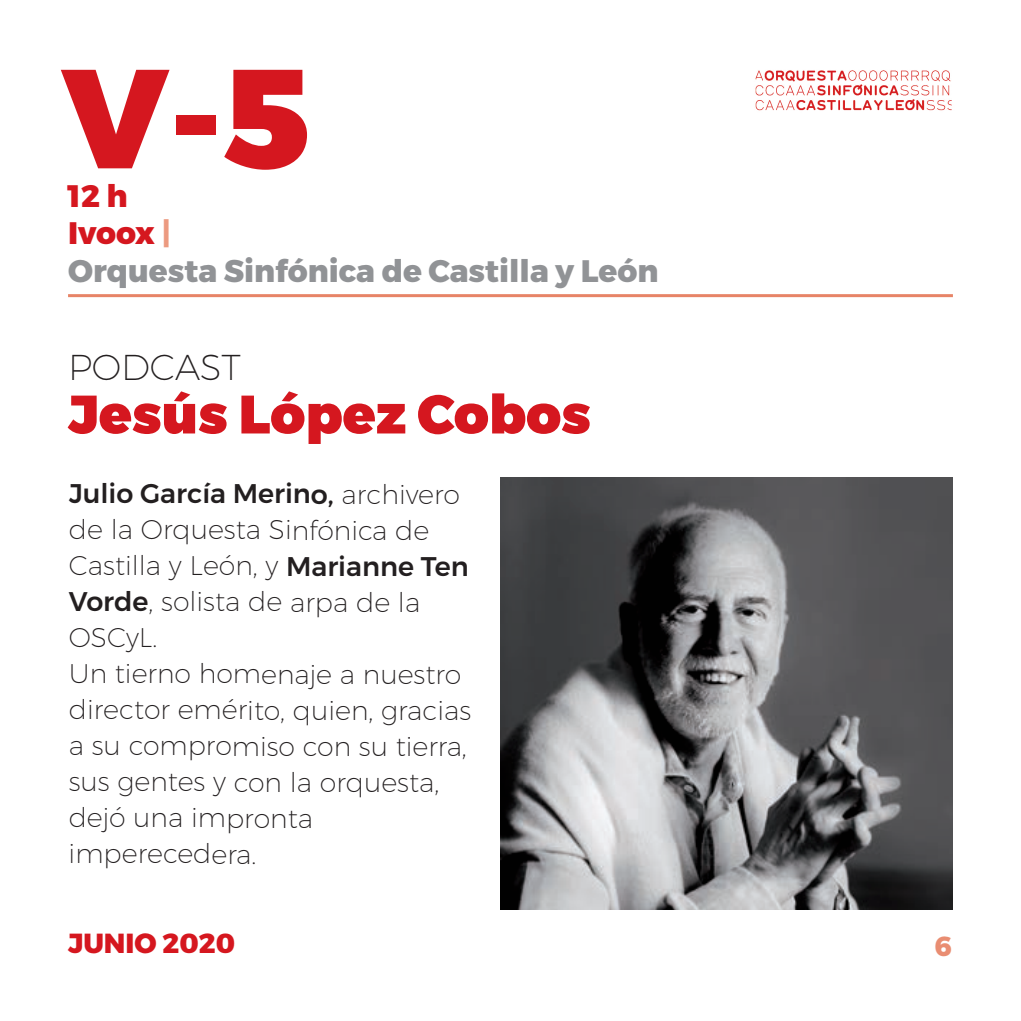
<style>
.page{position:relative;width:1021px;height:1021px;background:#fff}
.page>*{position:absolute;margin:0;border:0;box-sizing:border-box;transform-origin:0 0}
.t1{font:900 140.4px "Montserrat";color:#d5171f}
.t2{font:900 54px "Montserrat";color:#d5171f}
.t3{font:200 36px "Montserrat";color:#231f20}
.t4{font:800 31.2px "Montserrat";color:#919396}
.t5{font:800 31.2px "Montserrat";color:#d5171f}
.t6{font:800 27.6px "Montserrat";color:#d5171f}
.t7{font:800 27.6px "Montserrat";color:#e98d72}
.t8{font:200 27px/36px "Montserrat";color:#231f20}
.s1{color:#ec9a80}
.s2{font-weight:500}
</style>
<div class="page">
<hr style="left:68px;top:294px;width:884px;height:3px;background:#e78467">
<img style="left:500px;top:477px;width:452px;height:432px">
<img style="left:755px;top:70px;width:197px;height:41px">
<p class="t1" style="left:61px;top:64px;width:251px">V-5</p>
<p class="t5" style="left:68px;top:178px;width:61px">12 h</p>
<p class="t5" style="left:68px;top:215px;width:105px">Ivoox <span class="s1">|</span></p>
<p class="t4" style="left:68px;top:253px;width:592px">Orquesta Sinfónica de Castilla y León</p>
<p class="t3" style="left:68px;top:353px;width:174px">PODCAST</p>
<p class="t2" style="left:68px;top:393px;width:524px">Jesús López Cobos</p>
<p class="t8" style="left:69px;top:478px;width:401px"><span class="s2">Julio García Merino,</span> archivero de la Orquesta Sinfónica de<br>Castilla y León, y <span class="s2">Marianne Ten<br>Vorde</span>, solista de arpa de la<br>OSCyL.</p>
<p class="t8" style="left:69px;top:658px;width:404px">Un tierno homenaje a nuestro director emérito, quien, gracias a su compromiso con su tierra, sus gentes y con la orquesta, dejó una impronta imperecedera.</p>
<p class="t6" style="left:68px;top:927px;width:168px">JUNIO 2020</p>
<p class="t7" style="left:935px;top:930px;width:19px">6</p>
</div>
